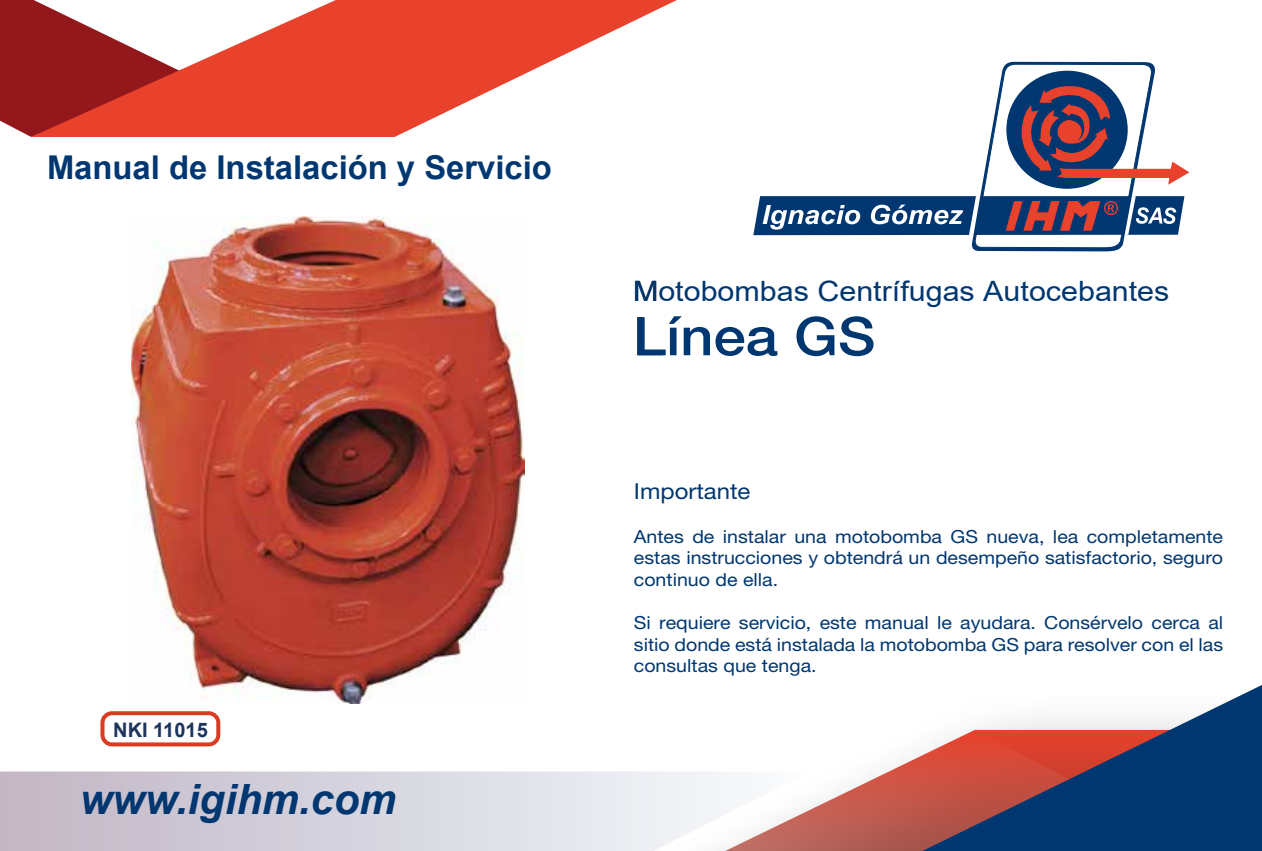
<style>
.page{position:relative;width:1262px;height:851px;background:#fff}
.page>*{position:absolute;margin:0;border:0;box-sizing:border-box;transform-origin:0 0}
.t1{font:500 53.2px "Helvetica Neue";color:#003770;scale:1.09 1}
.t2{font:italic 700 41.8px "Arial";color:#003770}
.t3{font:700 32.8px "Arial";color:#003770}
.t4{font:28px "Arial";color:#003770;scale:1.09 1}
.t5{font:22px "Helvetica Neue";color:#003770;scale:1.09 1}
.t6{font:700 20px "Arial";color:#1d345c}
.t7{font:18px/21.6px "Helvetica Neue";color:#003770;text-align:justify;scale:1.09 1}
.s1{color:#1d1d1b}
</style>
<div class="page">
<svg style="left:63px;top:0;width:614px;height:137px;fill:#e8412c"></svg>
<svg style="left:811px;top:755px;width:111px;height:95px"></svg>
<img style="left:0;top:0;width:63px;height:137px">
<svg style="left:922px;top:685px;width:340px;height:165px"></svg>
<svg style="left:753px;top:62px;width:436px;height:189px"></svg>
<img style="left:131px;top:217px;width:393px;height:486px">
<div style="left:100px;top:711px;width:120px;height:35px;border:4px solid #d93c22;border-radius:10px"></div>
<svg style="left:0;top:771px;width:811px;height:79px"></svg>
<h3 class="t3" style="left:47px;top:144px;width:506px">Manual de Instalación y Servicio</h3>
<p class="t6" style="left:113px;top:716px;width:96px">NKI 11015</p>
<h2 class="t2" style="left:80px;top:771px;width:318px">www.igihm.com</h2>
<h3 class="t4" style="left:633px;top:272px;width:494px"><span class="s1">M</span>otobombas Centrífugas Autocebantes</h3>
<h1 class="t1" style="left:633px;top:304px;width:224px">Línea GS</h1>
<p class="t5" style="left:634px;top:478px;width:108px">Importante</p>
<p class="t7" style="left:634px;top:525px;width:542px">Antes de instalar una motobomba GS nueva, lea completamente estas instrucciones y obtendrá un desempeño satisfactorio, seguro continuo de ella.</p>
<p class="t7" style="left:634px;top:611px;width:542px">Si requiere servicio, este manual le ayudara. Consérvelo cerca al sitio donde está instalada la motobomba GS para resolver con el las consultas que tenga.</p>
</div>
